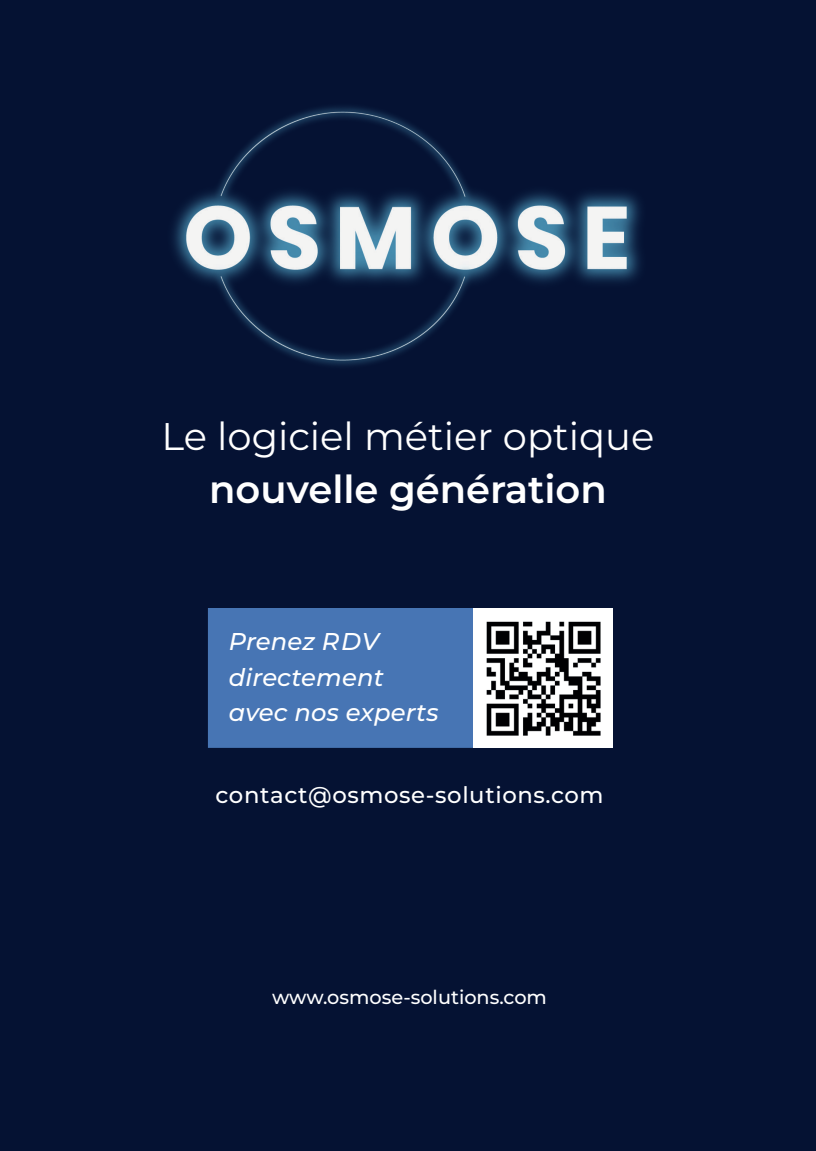
<style>
.page{position:relative;width:816px;height:1151px;background:#051233}
.page>*{position:absolute;margin:0;border:0;box-sizing:border-box;transform-origin:0 0}
.t1{font:38.5px "Montserrat";color:#fff}
.t2{font:600 38.5px "Montserrat";color:#fff}
.t3{font:italic 500 24.32px/35.5px "Montserrat";letter-spacing:.005em;color:#fff}
.t4{font:500 22.75px "Montserrat";letter-spacing:.025em;color:#fff}
.t5{font:500 19.25px "Montserrat";color:#fff}
</style>
<div class="page">
<img style="left:173px;top:107px;width:468px;height:259px">
<div style="left:208px;top:608px;width:265px;height:140px;background:#4775b4"></div>
<img style="left:473px;top:608px;width:140px;height:140px">
<h1 class="t1" style="left:162px;top:410px;width:494px">Le logiciel métier optique</h1>
<h1 class="t2" style="left:209px;top:462px;width:399px">nouvelle génération</h1>
<p class="t3" style="left:229px;top:623px;width:211px">Prenez RDV directement avec nos experts</p>
<p class="t4" style="left:215px;top:779px;width:389px">contact@osmose-solutions.com</p>
<p class="t5" style="left:272px;top:983px;width:276px">www.osmose-solutions.com</p>
</div>
